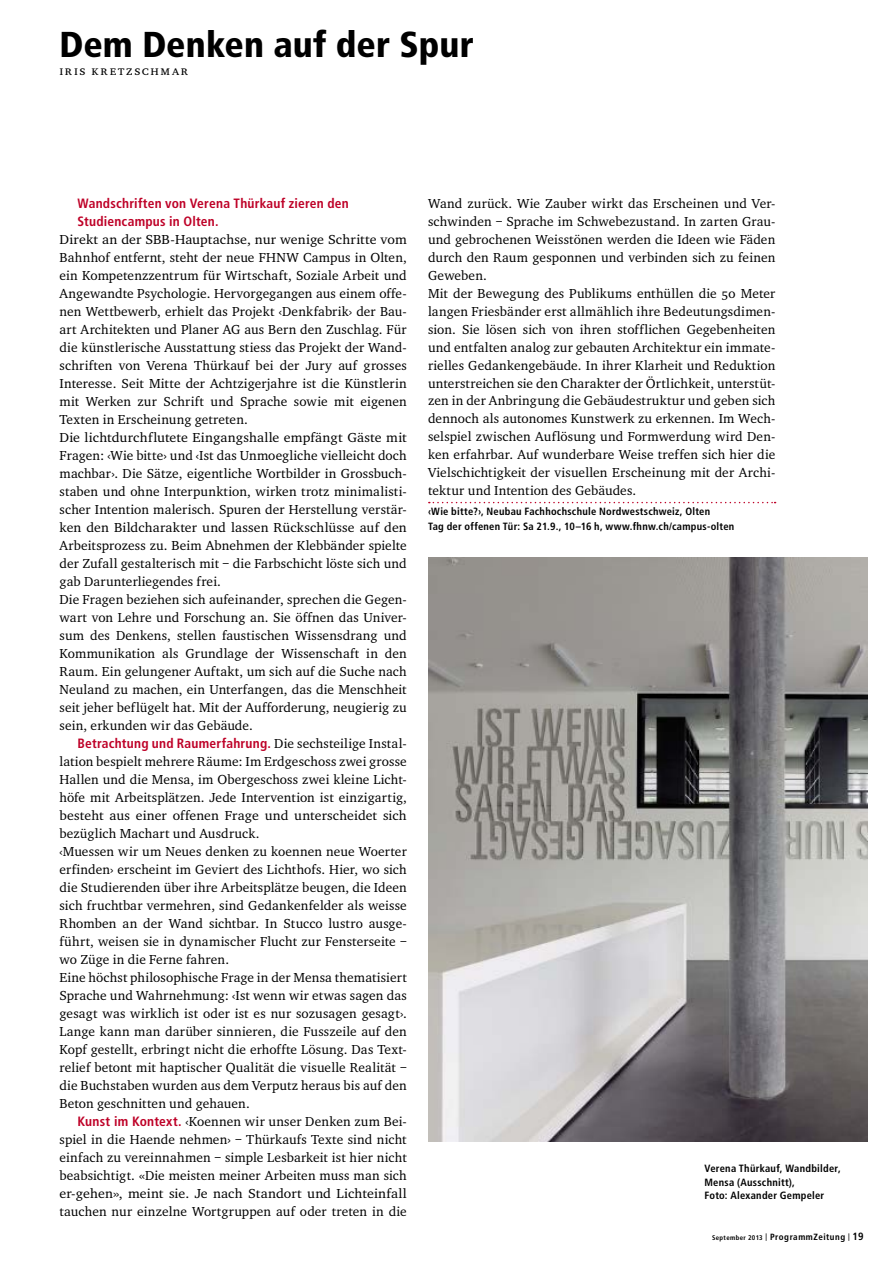
<style>
.page{position:relative;width:893px;height:1263px;background:#fff}
.page>*{position:absolute;margin:0;border:0;box-sizing:border-box;transform-origin:0 0}
.t1{font:900 condensed 36px "Frutiger";letter-spacing:.005em;color:#000}
.t2{font:13.5px/18px "Charter EF";letter-spacing:.01em;color:#000}
.t3{font:13.5px/18px "Charter EF";letter-spacing:.01em;color:#000;scale:1.04 1}
.t4{font:700 condensed 13.5px/18px "Frutiger LT Com";letter-spacing:.015em;color:#be0027}
.t5{font:13.5px "Charter EF Regular SC";letter-spacing:.11em;color:#000}
.t6{font:700 condensed 10.5px/13.5px "Frutiger LT Com";letter-spacing:.025em;color:#000}
.t7{font:700 condensed 9px "Frutiger LT Com";letter-spacing:.055em;color:#000}
.s1{font-family:"Charter EF";font-weight:400;font-stretch:normal;color:#000}
.s2{font-family:"Frutiger LT Com";font-weight:700;font-stretch:condensed;color:#be0027}
.s3{font-family:"Charter EF Regular SC"}
.s4{font-size:6.75px}
.s5{font-size:10.5px}
</style>
<div class="page">
<svg style="left:429px;top:502px;width:347px;height:1px"></svg>
<img style="left:428px;top:557px;width:439px;height:585px">
<h1 class="t1" style="left:60px;top:23px;width:416px">Dem Denken auf der Spur</h1>
<p class="t5" style="left:60px;top:62px;width:130px">iris kretzschmar</p>
<p class="t4" style="left:78px;top:194px;width:273px">Wandschriften von Verena Thürkauf zieren den<br>Studiencampus in Olten.</p>
<p class="t3" style="left:60px;top:230px;width:335px">Direkt an der SBB-Hauptachse, nur wenige Schritte vom Bahnhof entfernt, steht der neue FHNW Campus in Olten, ein Kompetenzzentrum für Wirtschaft, Soziale Arbeit und Angewandte Psychologie. Hervorgegangen aus einem offe&shy;nen Wettbewerb, erhielt das Projekt ‹Denkfabrik› der Bau&shy;art Architekten und Planer AG aus Bern den Zuschlag. Für die künstlerische Ausstattung stiess das Projekt der Wand&shy;schriften von Verena Thürkauf bei der Jury auf grosses Interesse. Seit Mitte der Achtzigerjahre ist die Künstlerin mit Werken zur Schrift und Sprache sowie mit eigenen Texten in Erscheinung getreten.<br>Die lichtdurchflutete Eingangshalle empfängt Gäste mit Fragen: ‹Wie bitte› und ‹Ist das Unmoegliche vielleicht doch machbar›. Die Sätze, eigentliche Wortbilder in Grossbuch&shy;staben und ohne Interpunktion, wirken trotz minimalisti&shy;scher Intention malerisch. Spuren der Herstellung verstär&shy;ken den Bildcharakter und lassen Rückschlüsse auf den Arbeitsprozess zu. Beim Abnehmen der Klebbänder spielte der Zufall gestalterisch mit – die Farbschicht löste sich und gab Darunterliegendes frei.<br>Die Fragen beziehen sich aufeinander, sprechen die Gegen&shy;wart von Lehre und Forschung an. Sie öffnen das Univer&shy;sum des Denkens, stellen faustischen Wissensdrang und Kommunikation als Grundlage der Wissenschaft in den Raum. Ein gelungener Auftakt, um sich auf die Suche nach Neuland zu machen, ein Unterfangen, das die Menschheit seit jeher beflügelt hat. Mit der Aufforderung, neugierig zu sein, erkunden wir das Gebäude.</p>
<p class="t4" style="left:78px;top:734px;width:331px">Betrachtung und Raumerfahrung. <span class="s1">Die sechsteilige Instal-</span></p>
<p class="t2" style="left:60px;top:752px;width:349px">lation bespielt mehrere Räume: Im Erdgeschoss zwei grosse Hallen und die Mensa, im Obergeschoss zwei kleine Licht&shy;höfe mit Arbeitsplätzen. Jede Intervention ist einzigartig, besteht aus einer offenen Frage und unterscheidet sich bezüglich Machart und Ausdruck.<br>‹Muessen wir um Neues denken zu koennen neue Woerter erfinden› erscheint im Geviert des Lichthofs. Hier, wo sich die Studierenden über ihre Arbeitsplätze beugen, die Ideen sich fruchtbar vermehren, sind Gedankenfelder als weisse Rhomben an der Wand sichtbar. In Stucco lustro ausge&shy;führt, weisen sie in dynamischer Flucht zur Fensterseite – wo Züge in die Ferne fahren.<br>Eine höchst philosophische Frage in der Mensa thematisiert Sprache und Wahrnehmung: ‹Ist wenn wir etwas sagen das gesagt was wirklich ist oder ist es nur sozusagen gesagt›.<br>Lange kann man darüber sinnieren, die Fusszeile auf den Kopf gestellt, erbringt nicht die erhoffte Lösung. Das Text&shy;relief betont mit haptischer Qualität die visuelle Realität – die Buchstaben wurden aus dem Verputz heraus bis auf den Beton geschnitten und gehauen.</p>
<p class="t2" style="left:60px;top:1112px;width:349px;text-align:justify;text-indent:18px"><span class="s2">Kunst im Kontext.</span> ‹Koennen wir unser Denken zum Bei&shy;spiel in die Haende nehmen› – Thürkaufs Texte sind nicht einfach zu vereinnahmen – simple Lesbarkeit ist hier nicht beabsichtigt. «Die meisten meiner Arbeiten muss man sich er-gehen», meint sie. Je nach Standort und Lichteinfall tauchen nur einzelne Wortgruppen auf oder treten in die</p>
<p class="t2" style="left:428px;top:194px;width:349px">Wand zurück. Wie Zauber wirkt das Erscheinen und Ver&shy;schwinden – Sprache im Schwebezustand. In zarten Grau&shy;und gebrochenen Weisstönen werden die Ideen wie Fäden durch den Raum gesponnen und verbinden sich zu feinen Geweben.<br>Mit der Bewegung des Publikums enthüllen die <span class="s3">50</span> Meter langen Friesbänder erst allmählich ihre Bedeutungsdimen&shy;sion. Sie lösen sich von ihren stofflichen Gegebenheiten und entfalten analog zur gebauten Architektur ein immate&shy;rielles Gedankengebäude. In ihrer Klarheit und Reduktion unterstreichen sie den Charakter der Örtlichkeit, unterstüt&shy;zen in der Anbringung die Gebäudestruktur und geben sich dennoch als autonomes Kunstwerk zu erkennen. Im Wech&shy;selspiel zwischen Auflösung und Formwerdung wird Den&shy;ken erfahrbar. Auf wunderbare Weise treffen sich hier die Vielschichtigkeit der visuellen Erscheinung mit der Archi&shy;tektur und Intention des Gebäudes.</p>
<p class="t6" style="left:428px;top:504px;width:308px;line-height:15px">‹Wie bitte?›, Neubau Fachhochschule Nordwestschweiz, Olten<br>Tag der offenen Tür: Sa 21.9., 10–16 h, www.fhnw.ch/campus-olten</p>
<p class="t6" style="left:704px;top:1161px;width:138px">Verena Thürkauf, Wandbilder,<br>Mensa (Ausschnitt),<br>Foto: Alexander Gempeler</p>
<p class="t7" style="left:712px;top:1231px;width:153px"><span class="s4">September 2013</span> <sup>|</sup> ProgrammZeitung <sup>|</sup> <span class="s5">19</span></p>
</div>
